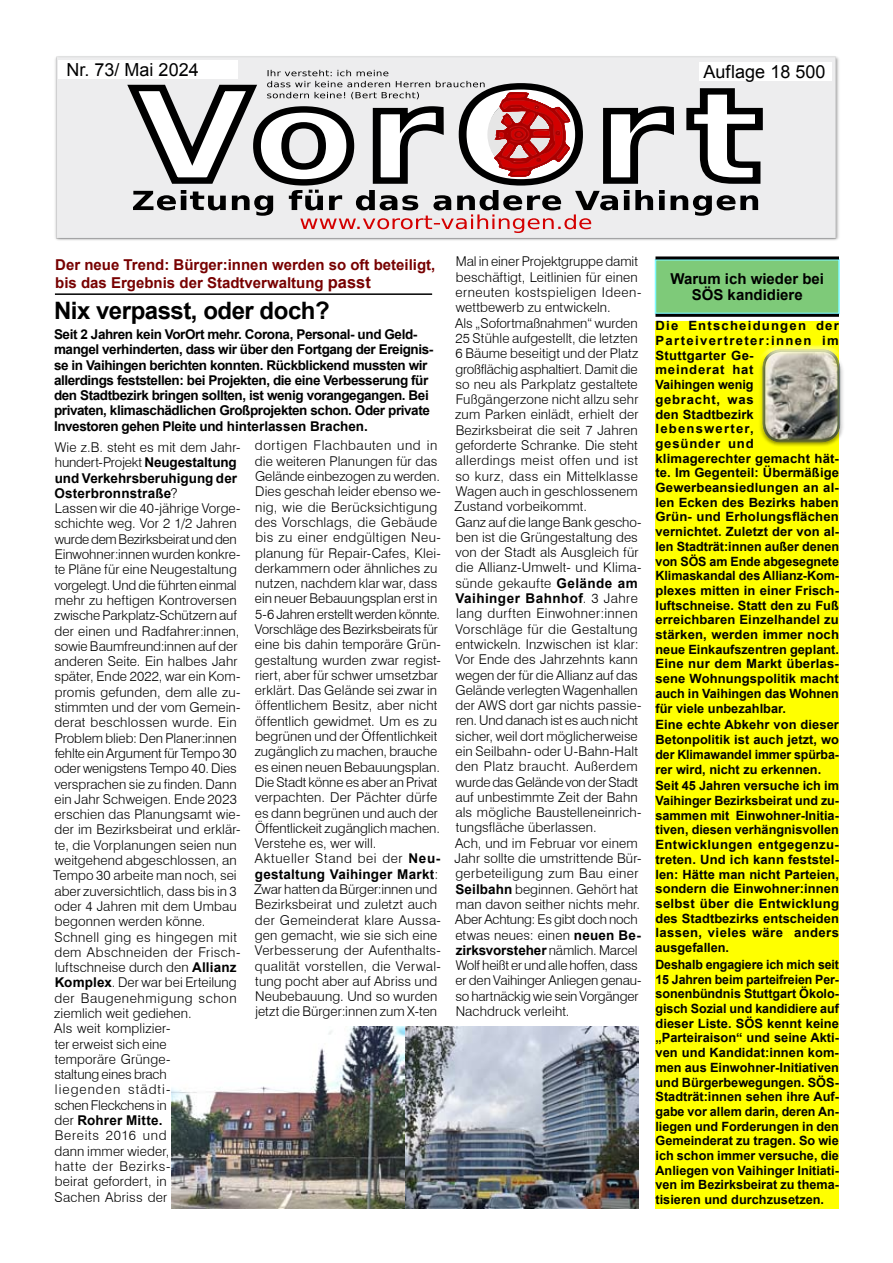
<style>
.page{position:relative;width:893px;height:1263px;background:#fff}
.page>*{position:absolute;margin:0;border:0;box-sizing:border-box;transform-origin:0 0}
.t1{font:700 24px "Arial";letter-spacing:-.02em;color:#000}
.t2{font:18px "Arial";color:#000}
.t3{font:700 15px/18px "Arial";color:#700}
.t4{font:700 15px/16.5px "Arial";color:#000;text-align:center}
.t5{font:300 13.5px/15.3px "Swiss 721 BT";letter-spacing:.01em;color:#000}
.t6{font:700 13.5px/15.3px "Arial";letter-spacing:-.03em;color:#000}
.t7{font:300 13.5px/15.3px "Swiss 721 BT";letter-spacing:-.01em;color:#000}
.t8{font:700 13.5px/15.3px "Arial";letter-spacing:.005em;color:#000}
.t9{font:700 13.5px "Arial";letter-spacing:.015em;color:#000}
.t10{font:700 13.5px "Arial";letter-spacing:-.005em;color:#000}
.t11{font:700 13.5px "Arial";letter-spacing:.03em;color:#000}
.t12{font:700 12.75px/14.7px "Arial";letter-spacing:.005em;color:#000;text-align:justify}
.s1{font-size:16.5px}
.s2{font-family:"Arial";font-weight:700}
.s3{font-family:"Swiss 721 BT";font-weight:300}
</style>
<div class="page">
<hr style="left:55px;top:293px;width:377px;height:2px;background:#000">
<div style="left:655px;top:260px;width:184px;height:53px;background:#7eca79"></div>
<div style="left:655px;top:259px;width:185px;height:55px;border:2px solid #7ffaff"></div>
<hr style="left:655px;top:314px;width:184px;height:3px;background:#000">
<hr style="left:655px;top:256px;width:184px;height:3px;background:#000">
<img style="left:55px;top:56px;width:784px;height:185px">
<svg style="left:123px;top:70px;width:644px;height:163px;background:#bdb4b5"></svg>
<div style="left:58px;top:60px;width:179px;height:18px;background:#fff"></div>
<div style="left:699px;top:62px;width:133px;height:19px;background:#fff"></div>
<div style="left:655px;top:321px;width:184px;height:888px;background:#ff0"></div>
<div style="left:749px;top:337px;width:103px;height:118px;background:#000;opacity:.75"></div>
<img style="left:172px;top:1026px;width:466px;height:183px">
<h2 class="t2" style="left:67px;top:58px;width:134px">Nr. 73/ Mai 2024</h2>
<h2 class="t2" style="left:703px;top:60px;width:123px">Auflage 18 500</h2>
<p class="t3" style="left:55px;top:256px;width:382px">Der neue Trend: Bürger:innen werden so oft beteiligt, bis das Ergebnis der Stadtverwaltung <span class="s1">passt</span></p>
<h1 class="t1" style="left:54px;top:295px;width:277px">Nix verpasst, oder doch?</h1>
<p class="t6" style="left:54px;top:327px;width:381px">Seit 2 Jahren kein VorOrt mehr. Corona, Personal- und Geld&shy;mangel verhinderten, dass wir über den Fortgang der Ereignis&shy;se in Vaihingen berichten konnten. Rückblickend mussten wir allerdings feststellen: bei Projekten, die eine Verbesserung für den Stadtbezirk bringen sollten, ist wenig vorangegangen. Bei privaten, klimaschädlichen Großprojekten schon. Oder private Investoren gehen Pleite und hinterlassen Brachen.</p>
<p class="t5" style="left:55px;top:439px;width:187px">Wie z.B. steht es mit dem Jahr&shy;hundert-Projekt <span class="s2">Neugestaltung</span></p>
<p class="t8" style="left:54px;top:471px;width:184px">und Verkehrsberuhigung der<br>Osterbronnstraße<span class="s3">?</span></p>
<p class="t5" style="left:53px;top:501px;width:189px">Lassen wir die 40-jährige Vorge&shy;schichte weg. Vor 2 1/2 Jahren wurde dem Bezirksbeirat und den<br>Einwohner:innen wurden konkre&shy;te Pläne für eine Neugestaltung vorgelegt. Und die führten einmal mehr zu heftigen Kontroversen zwische Parkplatz-Schützern auf der einen und Radfahrer:innen, sowie Baumfreund:innen auf der anderen Seite. Ein halbes Jahr später, Ende 2022, war ein Kom&shy;promis gefunden, dem alle zu&shy;stimmten und der vom Gemein&shy;derat beschlossen wurde. Ein<br>Problem blieb: Den Planer:innen fehlte ein Argument für Tempo 30 oder wenigstens Tempo 40. Dies versprachen sie zu finden. Dann ein Jahr Schweigen. Ende 2023 erschien das Planungsamt wie&shy;der im Bezirksbeirat und erklär&shy;te, die Vorplanungen seien nun weitgehend abgeschlossen, an<br>Tempo 30 arbeite man noch, sei aber zuversichtlich, dass bis in 3 oder 4 Jahren mit dem Umbau begonnen werden könne.<br>Schnell ging es hingegen mit dem Abschneiden der Frisch&shy;luftschneise durch den <span class="s2">Allianz<br>Komplex</span>. Der war bei Erteilung der Baugenehmigung schon ziemlich weit gediehen.<br>Als weit komplizier-<br>ter erweist sich eine<br>temporäre Grünge-<br>staltung eines brach<br>liegenden städti-<br>schen Fleckchens in</p>
<p class="t9" style="left:54px;top:1111px;width:110px"><span class="s3">der</span> Rohrer Mitte.</p>
<p class="t5" style="left:54px;top:1128px;width:118px">Bereits 2016 und dann immer wieder, hatte der Bezirks&shy;beirat gefordert, in<br>Sachen Abriss der</p>
<p class="t5" style="left:255px;top:438px;width:188px">dortigen Flachbauten und in die weiteren Planungen für das<br>Gelände einbezogen zu werden.<br>Dies geschah leider ebenso we&shy;nig, wie die Berücksichtigung des Vorschlags, die Gebäude bis zu einer endgültigen Neu&shy;planung für Repair-Cafes, Klei&shy;derkammern oder ähnliches zu nutzen, nachdem klar war, dass ein neuer Bebauungsplan erst in<br>5-6 Jahren erstellt werden könnte.<br>Vorschläge des Bezirksbeirats für eine bis dahin temporäre Grün&shy;gestaltung wurden zwar regist&shy;riert, aber für schwer umsetzbar erklärt. Das Gelände sei zwar in öffentlichem Besitz, aber nicht öffentlich gewidmet. Um es zu begrünen und der Öffentlichkeit zugänglich zu machen, brauche es einen neuen Bebauungsplan.<br>Die Stadt könne es aber an Privat verpachten. Der Pächter dürfe es dann begrünen und auch der<br>Öffentlickeit zugänglich machen.<br>Verstehe es, wer will.<br>Aktueller Stand bei der <span class="s2">Neu-</span></p>
<p class="t9" style="left:255px;top:865px;width:185px">gestaltung Vaihinger Markt<span class="s3">:</span></p>
<p class="t5" style="left:254px;top:881px;width:188px">Zwar hatten da Bürger:innen und<br>Bezirksbeirat und zuletzt auch der Gemeinderat klare Aussa&shy;gen gemacht, wie sie sich eine<br>Verbesserung der Aufenthalts&shy;qualität vorstellen, die Verwal&shy;tung pocht aber auf Abriss und<br>Neubebauung. Und so wurden jetzt die Bürger:innen zum X-ten</p>
<p class="t5" style="left:455px;top:254px;width:188px">Mal in einer Projektgruppe damit beschäftigt, Leitlinien für einen erneuten kostspieligen Ideen&shy;wettbewerb zu entwickeln.<br>Als „Sofortmaßnahmen“ wurden<br>25 Stühle aufgestellt, die letzten<br>6 Bäume beseitigt und der Platz großflächig asphaltiert. Damit die so neu als Parkplatz gestaltete<br>Fußgängerzone nicht allzu sehr zum Parken einlädt, erhielt der<br>Bezirksbeirat die seit 7 Jahren geforderte Schranke. Die steht allerdings meist offen und ist so kurz, dass ein Mittelklasse<br>Wagen auch in geschlossenem<br>Zustand vorbeikommt.<br>Ganz auf die lange Bank gescho&shy;ben ist die Grüngestaltung des von der Stadt als Ausgleich für die Allianz-Umwelt- und Klima&shy;sünde gekaufte <span class="s2">Gelände am</span></p>
<p class="t11" style="left:455px;top:589px;width:184px">Vaihinger Bahnhof<span class="s3">. 3 Jahre</span></p>
<p class="t5" style="left:455px;top:606px;width:188px">lang durften Einwohner:innen<br>Vorschläge für die Gestaltung entwickeln. Inzwischen ist klar:<br>Vor Ende des Jahrzehnts kann wegen der für die Allianz auf das<br>Gelände verlegten Wagenhallen der AWS dort gar nichts passie&shy;ren. Und danach ist es auch nicht sicher, weil dort möglicherweise ein Seilbahn- oder U-Bahn-Halt den Platz braucht. Außerdem wurde das Gelände von der Stadt auf unbestimmte Zeit der Bahn als mögliche Baustelleneinrich&shy;tungsfläche überlassen.<br>Ach, und im Februar vor einem<br>Jahr sollte die umstrittende Bür&shy;gerbeteiligung zum Bau einer<br><span class="s2">Seilbahn</span> beginnen. Gehört hat man davon seither nichts mehr.<br>Aber Achtung: Es gibt doch noch etwas neues: einen <span class="s2">neuen Be-</span></p>
<p class="t10" style="left:456px;top:941px;width:183px">zirksvorsteher <span class="s3">nämlich. Marcel</span></p>
<p class="t7" style="left:455px;top:957px;width:188px">Wolf heißt er und alle hoffen, dass er den Vaihinger Anliegen genau&shy;so hartnäckig wie sein Vorgänger<br>Nachdruck verleiht.</p>
<p class="t4" style="left:670px;top:271px;width:155px">Warum ich wieder bei<br>SÖS kandidiere</p>
<p class="t12" style="left:655px;top:319px;width:185px;text-align:left">Die Entscheidungen der<br>Parteivertreter:innen im<br>Stuttgarter Ge-<br>meinderat hat<br>Vaihingen wenig<br>gebracht, was<br>den Stadtbezirk lebenswerter,<br>gesünder und klimagerechter gemacht hät&shy;te. Im Gegenteil: Übermäßige<br>Gewerbeansiedlungen an al&shy;len Ecken des Bezirks haben<br>Grün- und Erholungsflächen vernichtet. Zuletzt der von al&shy;len Stadträt:innen außer denen von SÖS am Ende abgesegnete<br>Klimaskandal des Allianz-Kom&shy;plexes mitten in einer Frisch&shy;luftschneise. Statt den zu Fuß erreichbaren Einzelhandel zu stärken, werden immer noch neue Einkaufszentren geplant.<br>Eine nur dem Markt überlas&shy;sene Wohnungspolitik macht auch in Vaihingen das Wohnen für viele unbezahlbar.</p>
<p class="t12" style="left:655px;top:718px;width:185px">Eine echte Abkehr von dieser Betonpolitik ist auch jetzt, wo der Klimawandel immer spürba&shy;rer wird, nicht zu erkennen.</p>
<p class="t12" style="left:655px;top:779px;width:185px">Seit 45 Jahren versuche ich im Vaihinger Bezirksbeirat und zu&shy;sammen mit Einwohner-Initia&shy;tiven, diesen verhängnisvollen Entwicklungen entgegenzu&shy;treten. Und ich kann feststel&shy;len: Hätte man nicht Parteien, sondern die Einwohner:innen selbst über die Entwicklung des Stadtbezirks entscheiden lassen, vieles wäre anders ausgefallen.</p>
<p class="t12" style="left:655px;top:957px;width:185px">Deshalb engagiere ich mich seit 15 Jahren beim parteifreien Per&shy;sonenbündnis Stuttgart Ökolo&shy;gisch Sozial und kandidiere auf dieser Liste. SÖS kennt keine „Parteiraison“ und seine Akti&shy;ven und Kandidat:innen kom&shy;men aus Einwohner-Initiativen und Bürgerbewegungen. SÖS-Stadträt:innen sehen ihre Auf&shy;gabe vor allem darin, deren An&shy;liegen und Forderungen in den Gemeinderat zu tragen. So wie ich schon immer versuche, die Anliegen von Vaihinger Initiati&shy;ven im Bezirksbeirat zu thema&shy;tisieren und durchzusetzen.</p>
</div>
